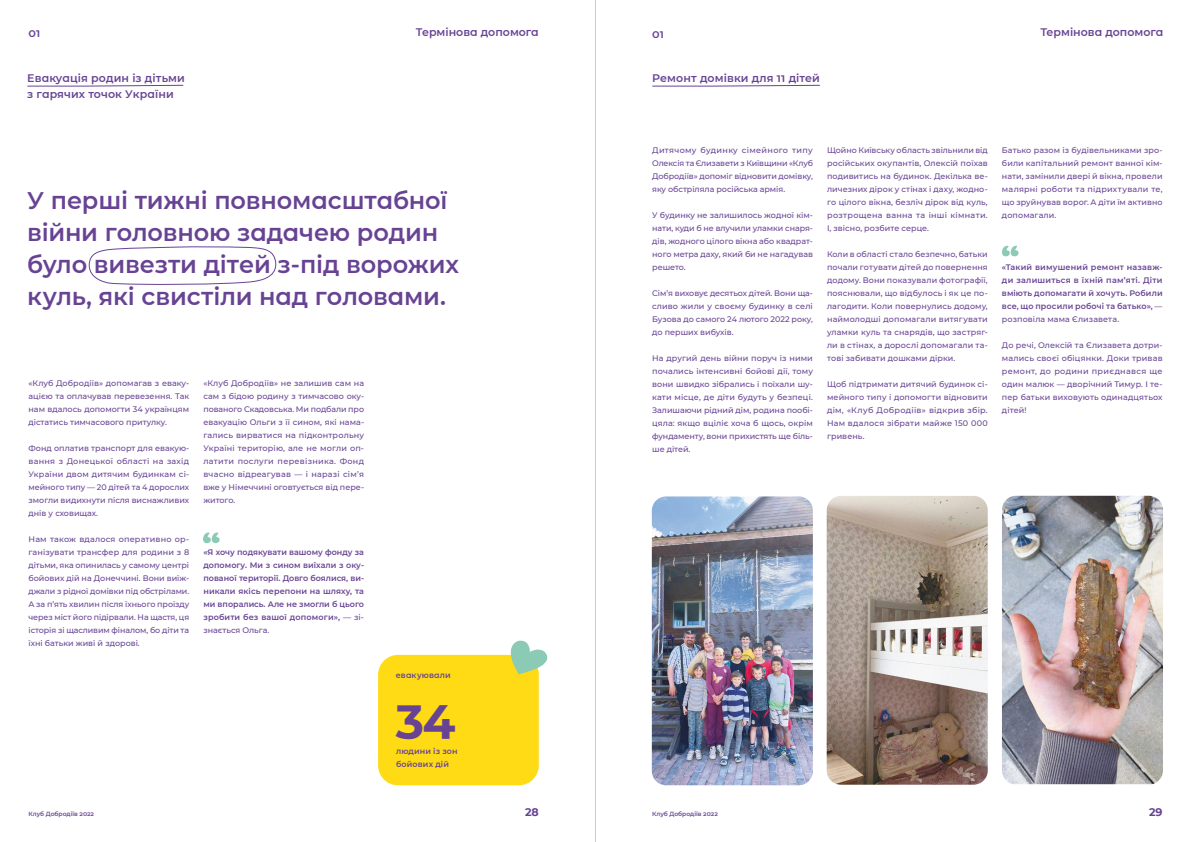
<style>
.page{position:relative;width:1191px;height:842px;background:#fff}
.page>*{position:absolute;margin:0;border:0;box-sizing:border-box;transform-origin:0 0}
.t1{font:700 48px "Montserrat";color:#684394}
.t2{font:600 24px/32px "Montserrat";letter-spacing:-.005em;color:#684394}
.t3{font:600 11px "Montserrat";color:#684394}
.t4{font:700 11px "Montserrat";color:#684394}
.t5{font:500 8px/13px "Montserrat";color:#684394;text-align:justify}
.t6{font:600 8px/13px "Montserrat";letter-spacing:.015em;color:#684394;text-align:justify}
.t7{font:600 6px "Montserrat";color:#684394}
.s1{font-weight:500}
</style>
<div class="page">
<hr style="left:595px;top:0;width:1px;height:842px;background:#684394">
<svg style="left:27px;top:84px;width:157px;height:3px"></svg>
<svg style="left:88px;top:246px;width:188px;height:39px"></svg>
<svg style="left:203px;top:532px;width:17px;height:11px"></svg>
<svg style="left:652px;top:84px;width:168px;height:3px"></svg>
<div style="left:378px;top:655px;width:161px;height:130px;background:#ffdb16;border-radius:20px"></div>
<svg style="left:506px;top:640px;width:42px;height:34px"></svg>
<img style="left:652px;top:496px;width:161px;height:289px">
<img style="left:826px;top:496px;width:161px;height:289px">
<img style="left:1002px;top:496px;width:161px;height:288px">
<svg style="left:1002px;top:246px;width:16px;height:10px"></svg>
<h3 class="t3" style="left:28px;top:25px;width:13px">01</h3>
<h3 class="t3" style="left:416px;top:24px;width:124px">Термінова допомога</h3>
<p class="t3" style="left:27px;top:71px;width:159px">Евакуація родин із дітьми</p>
<p class="t3" style="left:27px;top:87px;width:148px">з гарячих точок України</p>
<p class="t2" style="left:27px;top:184px;width:433px">У перші тижні повномасштабної війни головною задачею родин було вивезти дітей з-під ворожих куль, які свистіли над головами.</p>
<p class="t5" style="left:29px;top:377px;width:162px">«Клуб Добродіїв» допомагав з еваку&shy;ацією та оплачував перевезення. Так нам вдалось допомогти 34 українцям дістатись тимчасового притулку.</p>
<p class="t5" style="left:29px;top:442px;width:162px">Фонд оплатив транспорт для евакую&shy;вання з Донецької області на захід України двом дитячим будинкам сі&shy;мейного типу — 20 дітей та 4 дорослих змогли видихнути після виснажливих днів у сховищах.</p>
<p class="t5" style="left:29px;top:533px;width:162px">Нам також вдалося оперативно ор&shy;ганізувати трансфер для родини з 8 дітьми, яка опинилась у самому центрі бойових дій на Донеччині. Вони виїж&shy;джали з рідної домівки під обстрілами.<br>А за п’ять хвилин після їхнього проїзду через міст його підірвали. На щастя, ця історія зі щасливим фіналом, бо діти та їхні батьки живі й здорові.</p>
<p class="t5" style="left:203px;top:377px;width:162px">«Клуб Добродіїв» не залишив сам на сам з бідою родину з тимчасово оку&shy;пованого Скадовська. Ми подбали про евакуацію Ольги з її сином, які нама&shy;гались вирватися на підконтрольну Україні територію, але не могли оп&shy;латити послуги перевізника. Фонд вчасно відреагував — і наразі сім’я вже у Німеччині оговтується від пере&shy;житого.</p>
<p class="t6" style="left:203px;top:546px;width:162px">«Я хочу подякувати вашому фонду за допомогу. Ми з сином виїхали з оку&shy;пованої території. Довго боялися, ви&shy;никали якісь перепони на шляху, та ми впорались. Але не змогли б цього зробити без вашої допомоги», <span class="s1">— зі&shy;знається Ольга.</span></p>
<p class="t6" style="left:396px;top:669px;width:56px">евакуювали</p>
<p class="t1" style="left:396px;top:682px;width:61px">34</p>
<p class="t6" style="left:396px;top:744px;width:63px">людини із зон</p>
<p class="t6" style="left:396px;top:757px;width:54px">бойових дій</p>
<p class="t7" style="left:29px;top:810px;width:67px">Клуб Добродіїв 2022</p>
<h3 class="t4" style="left:525px;top:804px;width:15px">28</h3>
<h3 class="t3" style="left:652px;top:26px;width:13px">01</h3>
<h3 class="t3" style="left:1040px;top:24px;width:124px">Термінова допомога</h3>
<p class="t3" style="left:652px;top:71px;width:169px">Ремонт домівки для 11 дітей</p>
<p class="t5" style="left:652px;top:143px;width:162px">Дитячому будинку сімейного типу Олексія та Єлизавети з Київщини «Клуб Добродіїв» допоміг відновити домівку, яку обстріляла російська армія.</p>
<p class="t5" style="left:652px;top:208px;width:162px">У будинку не залишилось жодної кім&shy;нати, куди б не влучили уламки снаря&shy;дів, жодного цілого вікна або квадрат&shy;ного метра даху, який би не нагадував решето.</p>
<p class="t5" style="left:652px;top:286px;width:162px">Сім’я виховує десятьох дітей. Вони ща&shy;сливо жили у своєму будинку в селі Бузова до самого 24 лютого 2022 року, до перших вибухів.</p>
<p class="t5" style="left:652px;top:351px;width:162px">На другий день війни поруч із ними почались інтенсивні бойові дії, тому вони швидко зібрались і поїхали шу&shy;кати місце, де діти будуть у безпеці.<br>Залишаючи рідний дім, родина пообі&shy;цяла: якщо вціліє хоча б щось, окрім фундаменту, вони прихистять ще біль&shy;ше дітей.</p>
<p class="t5" style="left:827px;top:143px;width:162px">Щойно Київську область звільнили від російських окупантів, Олексій поїхав подивитись на будинок. Декілька ве&shy;личезних дірок у стінах і даху, жодно&shy;го цілого вікна, безліч дірок від куль, розтрощена ванна та інші кімнати.<br>І, звісно, розбите серце.</p>
<p class="t5" style="left:827px;top:247px;width:162px">Коли в області стало безпечно, батьки почали готувати дітей до повернення додому. Вони показували фотографії, пояснювали, що відбулось і як це по&shy;лагодити. Коли повернулись додому, наймолодші допомагали витягувати уламки куль та снарядів, що застряг&shy;ли в стінах, а дорослі допомагали та&shy;тові забивати дошками дірки.</p>
<p class="t5" style="left:827px;top:377px;width:162px">Щоб підтримати дитячий будинок сі&shy;мейного типу і допомогти відновити дім, «Клуб Добродіїв» відкрив збір.<br>Нам вдалося зібрати майже 150 000 гривень.</p>
<p class="t5" style="left:1002px;top:143px;width:162px">Батько разом із будівельниками зро&shy;били капітальний ремонт ванної кім&shy;нати, замінили двері й вікна, провели малярні роботи та підрихтували те, що зруйнував ворог. А діти їм активно допомагали.</p>
<p class="t6" style="left:1002px;top:260px;width:162px">«Такий вимушений ремонт назавж&shy;ди залишиться в їхній пам’яті. Діти вміють допомагати й хочуть. Робили все, що просили робочі та батько», <span class="s1">— розповіла мама Єлизавета.</span></p>
<p class="t5" style="left:1002px;top:338px;width:162px">До речі, Олексій та Єлизавета дотри&shy;мались своєї обіцянки. Доки тривав ремонт, до родини приєднався ще один малюк — дворічний Тимур. І те&shy;пер батьки виховують одинадцятьох дітей!</p>
<p class="t7" style="left:652px;top:810px;width:67px">Клуб Добродіїв 2022</p>
<h3 class="t4" style="left:1149px;top:804px;width:15px">29</h3>
</div>
